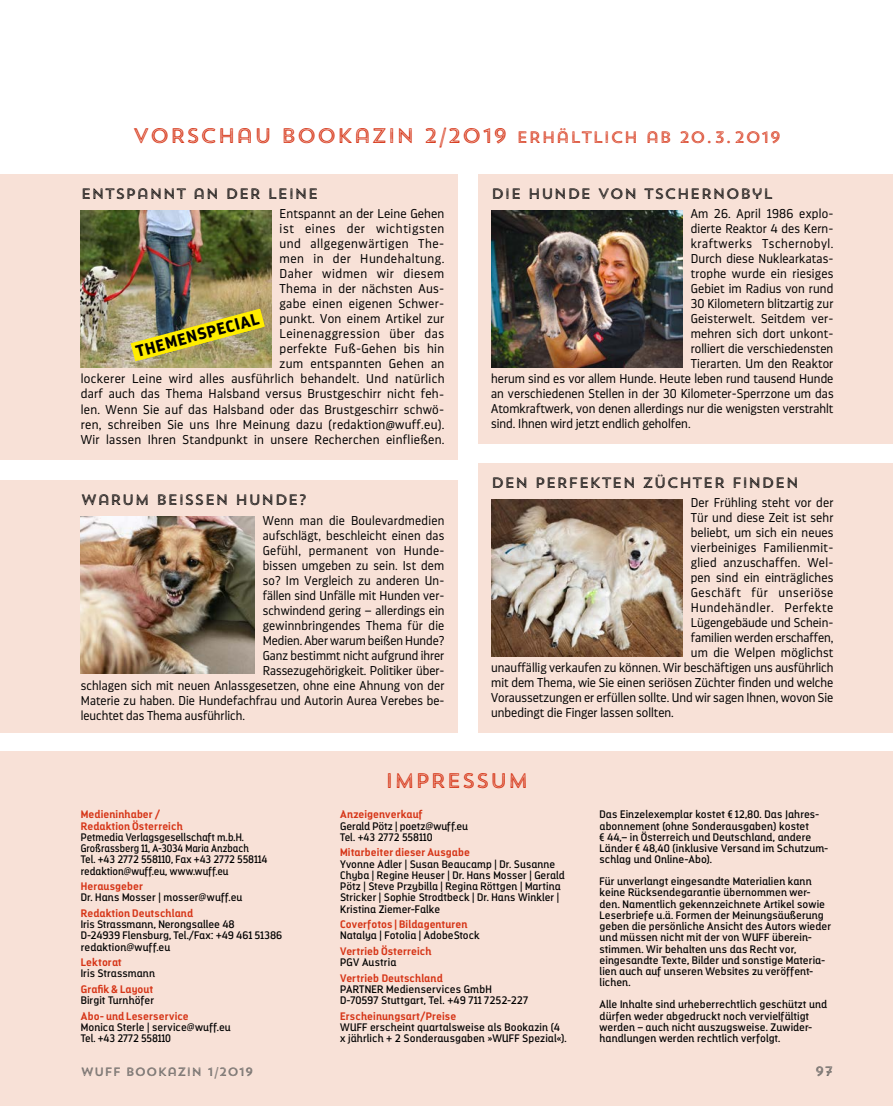
<style>
.page{position:relative;width:893px;height:1106px;background:#fff}
.page>*{position:absolute;margin:0;border:0;box-sizing:border-box;transform-origin:0 0}
.t1{font:21px "Trend Rough Sans Five";color:#d63517}
.t2{font:700 16.35px "Darwin Pro";color:#000}
.t3{font:15px "Trend Rough Sans Five";color:#000}
.t4{font:13.5px "Trend Rough Sans Five";color:#575756}
.t5{font:300 12.75px/15px "Darwin Pro";letter-spacing:.01em;color:#000;text-align:right}
.t6{font:300 12.75px "Darwin Pro";letter-spacing:.045em;color:#000}
.t7{font:300 12.75px "Darwin Pro";letter-spacing:.03em;color:#000}
.t8{font:300 12.75px "Darwin Pro";letter-spacing:.04em;color:#000}
.t9{font:12px "Trend Rough Sans Five";color:#575756}
.t10{font:10.8px/11.2px "Darwin Alt";letter-spacing:.01em;color:#000}
.t11{font:700 10.8px/11.2px "Darwin Alt";letter-spacing:.015em;color:#d63517}
.t12{font:10.8px/11.2px "Darwin Alt";letter-spacing:.01em;color:#000;scale:.96 1}
.s1{font-size:16.5px}
</style>
<div class="page">
<div style="left:0;top:751px;width:893px;height:355px;background:#f8e1d7"></div>
<div style="left:0;top:174px;width:457px;height:285px;background:#f8e1d7"></div>
<img style="left:80px;top:210px;width:191px;height:158px">
<div style="left:478px;top:174px;width:415px;height:269px;background:#f8e1d7"></div>
<img style="left:491px;top:210px;width:191px;height:158px">
<div style="left:0;top:480px;width:457px;height:252px;background:#f8e1d7"></div>
<img style="left:80px;top:516px;width:174px;height:158px">
<div style="left:478px;top:462px;width:415px;height:270px;background:#f8e1d7"></div>
<img style="left:491px;top:499px;width:191px;height:158px">
<img style="left:131px;top:308px;width:134px;height:53px">
<h1 class="t1" style="left:133px;top:122px;width:650px">VORSCHAU BOOKAZIN 2/2019 <span class="s1">ERHÄLTLICH AB 20.3.2019</span></h1>
<p class="t3" style="left:81px;top:184px;width:239px">ENTSPANNT AN DER LEINE</p>
<p class="t5" style="left:81px;top:206px;width:365px">Entspannt an der Leine Gehen<br>ist eines der wichtigsten<br>und allgegenwärtigen The-<br>men in der Hundehaltung.<br>Daher widmen wir diesem<br>Thema in der nächsten Aus-<br>gabe einen eigenen Schwer-<br>punkt. Von einem Artikel zur<br>Leinenaggression über das<br>perfekte Fuß-Gehen bis hin<br>zum entspannten Gehen an<br>lockerer Leine wird alles ausführlich behandelt. Und natürlich darf auch das Thema Halsband versus Brustgeschirr nicht feh&shy;len. Wenn Sie auf das Halsband oder das Brustgeschirr schwö&shy;ren, schreiben Sie uns Ihre Meinung dazu (redaktion@wuff.eu).<br>Wir lassen Ihren Standpunkt in unsere Recherchen einfließen.</p>
<p class="t2" style="left:133px;top:340px;width:128px;rotate:-15deg">THEMENSPECIAL</p>
<p class="t3" style="left:81px;top:490px;width:228px">WARUM BEISSEN HUNDE?</p>
<p class="t5" style="left:263px;top:512px;width:183px">Wenn man die Boulevardmedien</p>
<p class="t5" style="left:263px;top:527px;width:183px">aufschlägt, beschleicht einen das</p>
<p class="t7" style="left:263px;top:542px;width:183px">Gefühl, permanent von Hunde-</p>
<p class="t5" style="left:263px;top:557px;width:183px">bissen umgeben zu sein. Ist dem</p>
<p class="t5" style="left:263px;top:572px;width:183px">so? Im Vergleich zu anderen Un-</p>
<p class="t5" style="left:263px;top:587px;width:183px">fällen sind Unfälle mit Hunden ver-</p>
<p class="t5" style="left:263px;top:602px;width:183px">schwindend gering – allerdings ein</p>
<p class="t5" style="left:263px;top:617px;width:183px">gewinnbringendes Thema für die</p>
<p class="t5" style="left:263px;top:632px;width:183px">Medien. Aber warum beißen Hunde?</p>
<p class="t5" style="left:263px;top:647px;width:183px">Ganz bestimmt nicht aufgrund ihrer</p>
<p class="t5" style="left:263px;top:662px;width:183px">Rassezugehörigkeit. Politiker über-</p>
<p class="t5" style="left:81px;top:677px;width:365px">schlagen sich mit neuen Anlassgesetzen, ohne eine Ahnung von der</p>
<p class="t5" style="left:81px;top:692px;width:365px">Materie zu haben. Die Hundefachfrau und Autorin Aurea Verebes be-</p>
<p class="t5" style="left:81px;top:707px;width:166px">leuchtet das Thema ausführlich.</p>
<p class="t3" style="left:491px;top:184px;width:283px">DIE HUNDE VON TSCHERNOBYL</p>
<p class="t5" style="left:691px;top:206px;width:144px">Am 26. April 1986 explo-</p>
<p class="t5" style="left:691px;top:221px;width:144px">dierte Reaktor 4 des Kern-</p>
<p class="t8" style="left:691px;top:236px;width:144px">kraftwerks Tschernobyl.</p>
<p class="t5" style="left:691px;top:251px;width:144px">Durch diese Nuklearkatas-</p>
<p class="t5" style="left:691px;top:266px;width:144px">trophe wurde ein riesiges</p>
<p class="t5" style="left:691px;top:281px;width:144px">Gebiet im Radius von rund</p>
<p class="t5" style="left:691px;top:296px;width:144px">30 Kilometern blitzartig zur</p>
<p class="t5" style="left:691px;top:311px;width:144px">Geisterwelt. Seitdem ver-</p>
<p class="t5" style="left:691px;top:326px;width:144px">mehren sich dort unkont-</p>
<p class="t5" style="left:691px;top:341px;width:144px">rolliert die verschiedensten</p>
<p class="t5" style="left:691px;top:356px;width:144px">Tierarten. Um den Reaktor</p>
<p class="t5" style="left:491px;top:371px;width:344px">herum sind es vor allem Hunde. Heute leben rund tausend Hunde</p>
<p class="t5" style="left:491px;top:386px;width:344px">an verschiedenen Stellen in der 30 Kilometer-Sperrzone um das</p>
<p class="t5" style="left:491px;top:401px;width:344px">Atomkraftwerk, von denen allerdings nur die wenigsten verstrahlt</p>
<p class="t5" style="left:491px;top:416px;width:201px">sind. Ihnen wird jetzt endlich geholfen.</p>
<p class="t3" style="left:491px;top:473px;width:309px">DEN PERFEKTEN ZÜCHTER FINDEN</p>
<p class="t5" style="left:691px;top:495px;width:144px">Der Frühling steht vor der</p>
<p class="t5" style="left:691px;top:510px;width:144px">Tür und diese Zeit ist sehr</p>
<p class="t5" style="left:691px;top:525px;width:144px">beliebt, um sich ein neues</p>
<p class="t5" style="left:691px;top:540px;width:144px">vierbeiniges Familienmit-</p>
<p class="t5" style="left:691px;top:555px;width:144px">glied anzuschaffen. Wel-</p>
<p class="t5" style="left:691px;top:570px;width:144px">pen sind ein einträgliches</p>
<p class="t6" style="left:691px;top:584px;width:144px">Geschäft für unseriöse</p>
<p class="t6" style="left:691px;top:599px;width:144px">Hundehändler. Perfekte</p>
<p class="t5" style="left:691px;top:615px;width:144px">Lügengebäude und Schein-</p>
<p class="t5" style="left:691px;top:630px;width:144px">familien werden erschaffen,</p>
<p class="t5" style="left:691px;top:645px;width:144px">um die Welpen möglichst</p>
<p class="t5" style="left:491px;top:660px;width:344px">unauffällig verkaufen zu können. Wir beschäftigen uns ausführlich</p>
<p class="t5" style="left:491px;top:675px;width:344px">mit dem Thema, wie Sie einen seriösen Züchter finden und welche</p>
<p class="t5" style="left:491px;top:690px;width:344px">Voraussetzungen er erfüllen sollte. Und wir sagen Ihnen, wovon Sie</p>
<p class="t5" style="left:491px;top:705px;width:184px">unbedingt die Finger lassen sollten.</p>
<p class="t11" style="left:81px;top:809px;width:103px">Medieninhaber /<br>Redaktion Österreich</p>
<p class="t12" style="left:81px;top:831px;width:196px">Petmedia Verlagsgesellschaft m.b.H.<br>Großrassberg 11, A-3034 Maria Anzbach<br>Tel. +43 2772 558110, Fax +43 2772 558114 redaktion@wuff.eu, www.wuff.eu</p>
<p class="t11" style="left:81px;top:880px;width:64px">Herausgeber</p>
<p class="t10" style="left:81px;top:892px;width:163px">Dr. Hans Mosser | mosser@wuff.eu</p>
<p class="t11" style="left:81px;top:907px;width:114px">Redaktion Deutschland</p>
<p class="t10" style="left:81px;top:918px;width:203px">Iris Strassmann, Nerongsallee 48<br>D-24939 Flensburg, Tel./Fax: +49 461 51386 redaktion@wuff.eu</p>
<p class="t11" style="left:81px;top:956px;width:42px">Lektorat</p>
<p class="t10" style="left:81px;top:968px;width:76px">Iris Strassmann</p>
<p class="t11" style="left:81px;top:983px;width:74px">Grafik &amp; Layout</p>
<p class="t10" style="left:81px;top:994px;width:75px">Birgit Turnhöfer</p>
<p class="t11" style="left:81px;top:1010px;width:109px">Abo- und Leserservice</p>
<p class="t10" style="left:81px;top:1021px;width:151px">Monica Sterle | service@wuff.eu<br>Tel. +43 2772 558110</p>
<h1 class="t1" style="left:385px;top:767px;width:145px">IMPRESSUM</h1>
<p class="t11" style="left:340px;top:809px;width:84px">Anzeigenverkauf</p>
<p class="t10" style="left:340px;top:820px;width:129px">Gerald Pötz | poetz@wuff.eu<br>Tel. +43 2772 558110</p>
<p class="t11" style="left:340px;top:847px;width:131px">Mitarbeiter dieser Ausgabe</p>
<p class="t10" style="left:340px;top:858px;width:226px">Yvonne Adler | Susan Beaucamp | Dr. Susanne Chyba | Regine Heuser | Dr. Hans Mosser | Gerald Pötz | Steve Przybilla | Regina Röttgen | Martina Stricker | Sophie Strodtbeck | Dr. Hans Winkler | Kristina Ziemer-Falke</p>
<p class="t11" style="left:340px;top:918px;width:129px">Coverfotos | Bildagenturen</p>
<p class="t10" style="left:340px;top:930px;width:141px">Natalya | Fotolia | AdobeStock</p>
<p class="t11" style="left:340px;top:945px;width:93px">Vertrieb Österreich</p>
<p class="t10" style="left:340px;top:956px;width:58px">PGV Austria</p>
<p class="t11" style="left:340px;top:972px;width:104px">Vertrieb Deutschland</p>
<p class="t10" style="left:340px;top:983px;width:189px">PARTNER Medienservices GmbH<br>D-70597 Stuttgart, Tel. +49 711 7252-227</p>
<p class="t11" style="left:340px;top:1010px;width:118px">Erscheinungsart/Preise</p>
<p class="t10" style="left:340px;top:1021px;width:228px">WUFF erscheint quartalsweise als Bookazin (4 x jährlich + 2 Sonderausgaben »WUFF Spezial«).</p>
<p class="t10" style="left:600px;top:809px;width:230px">Das Einzelexemplar kostet € 12,80. Das Jahres&shy;abonnement (ohne Sonderausgaben) kostet<br>€ 44,– in Österreich und Deutschland, andere Länder € 48,40 (inklusive Versand im Schutzum&shy;schlag und Online-Abo).</p>
<p class="t10" style="left:600px;top:876px;width:233px">Für unverlangt eingesandte Materialien kann keine Rücksendegarantie übernommen wer&shy;den. Namentlich gekennzeichnete Artikel sowie Leserbriefe u.ä. Formen der Meinungsäußerung geben die persönliche Ansicht des Autors wieder und müssen nicht mit der von WUFF überein&shy;stimmen. Wir behalten uns das Recht vor, eingesandte Texte, Bilder und sonstige Materia&shy;lien auch auf unseren Websites zu veröffent&shy;lichen.</p>
<p class="t10" style="left:600px;top:999px;width:229px">Alle Inhalte sind urheberrechtlich geschützt und dürfen weder abgedruckt noch vervielfältigt werden – auch nicht auszugsweise. Zuwider&shy;handlungen werden rechtlich verfolgt.</p>
<p class="t9" style="left:81px;top:1064px;width:174px">WUFF BOOKAZIN 1/2019</p>
<p class="t4" style="left:815px;top:1062px;width:20px">97</p>
</div>
